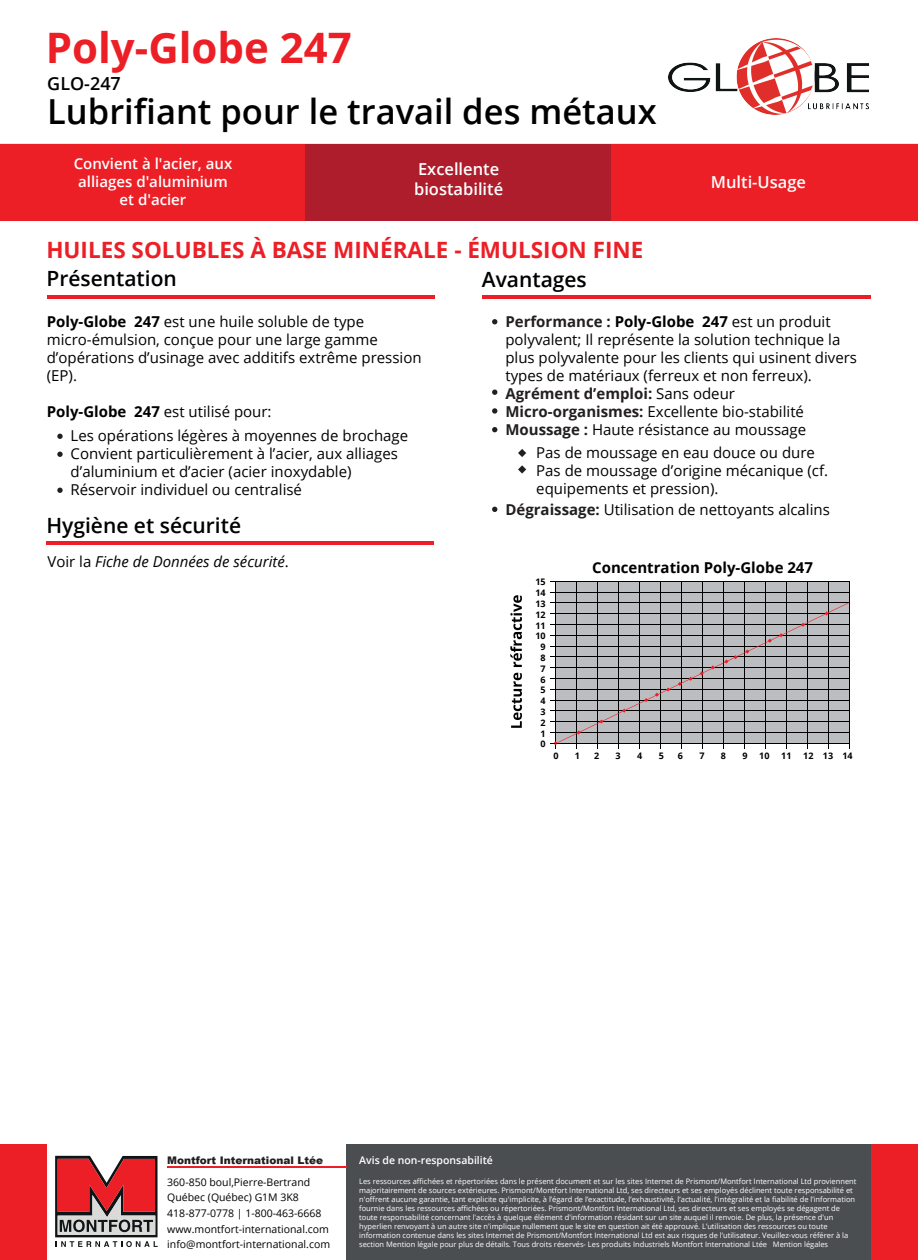
<style>
.page{position:relative;width:918px;height:1260px;background:#fff}
.page>*{position:absolute;margin:0;border:0;box-sizing:border-box;transform-origin:0 0}
.t1{font:700 42px "Open Sans";color:#ec1f26}
.t2{font:600 34.5px "Open Sans";color:#000001}
.t3{font:700 22.5px "Open Sans";color:#ec1f26}
.t4{font:600 21px "Open Sans";color:#000001}
.t5{font:600 18px "Open Sans";color:#000001}
.t6{font:600 16.5px/19.8px "Open Sans";color:#fff}
.t7{font:15px/18px "Open Sans";color:#000001}
.t8{font:600 15px/18px "Open Sans";color:#fff;text-align:center}
.t9{font:italic 15px "Open Sans";color:#000001}
.t10{font:700 15px "Open Sans";color:#000001}
.t11{font:10.5px/15.6px "Open Sans";color:#000001}
.t12{font:900 10.5px "Arial";color:#231f20}
.t13{font:600 10.5px "Open Sans";color:#fff}
.t14{font:700 9px/10.8px "Open Sans";color:#000001;text-align:center}
.t15{font:7.5px/9px "Open Sans";color:#fff}
.s1{font-weight:700}
.s2{font-style:normal}
.s3{font-weight:700;color:#231f20}
</style>
<div class="page">
<img style="left:668px;top:39px;width:201px;height:75px">
<hr style="left:47px;top:295px;width:388px;height:3px;background:#ec1f26">
<hr style="left:482px;top:295px;width:389px;height:3px;background:#ec1f26">
<div style="left:0;top:1144px;width:47px;height:116px;background:#ec1f26"></div>
<svg style="left:55px;top:1156px;width:103px;height:91px;background:#b75e61"></svg>
<div style="left:871px;top:1144px;width:47px;height:116px;background:#ec1f26"></div>
<div style="left:346px;top:1144px;width:525px;height:116px;background:#4b4e50"></div>
<hr style="left:167px;top:1167px;width:179px;height:1px;background:#ec1f26">
<div style="left:0;top:144px;width:306px;height:76px;background:#ec1f26"></div>
<div style="left:306px;top:144px;width:306px;height:76px;background:#ae1d2c"></div>
<div style="left:612px;top:144px;width:306px;height:76px;background:#ec1f26"></div>
<hr style="left:46px;top:542px;width:388px;height:3px;background:#ec1f26">
<svg style="left:492px;top:319px;width:5px;height:5px"></svg>
<svg style="left:492px;top:390px;width:5px;height:5px"></svg>
<svg style="left:492px;top:507px;width:5px;height:5px"></svg>
<svg style="left:492px;top:408px;width:5px;height:6px"></svg>
<svg style="left:492px;top:427px;width:5px;height:5px"></svg>
<svg style="left:57px;top:434px;width:6px;height:5px"></svg>
<svg style="left:57px;top:452px;width:6px;height:5px"></svg>
<svg style="left:57px;top:488px;width:6px;height:5px"></svg>
<svg style="left:518px;top:449px;width:8px;height:8px"></svg>
<svg style="left:518px;top:465px;width:8px;height:9px"></svg>
<div style="left:556px;top:581px;width:293px;height:162px;background:#bcbdc0"></div>
<hr style="left:556px;top:581px;width:1px;height:168px;background:#000001">
<hr style="left:577px;top:581px;width:1px;height:168px;background:#000001">
<hr style="left:597px;top:581px;width:1px;height:168px;background:#000001">
<hr style="left:618px;top:581px;width:1px;height:168px;background:#000001">
<hr style="left:639px;top:581px;width:1px;height:168px;background:#000001">
<hr style="left:660px;top:581px;width:1px;height:168px;background:#000001">
<hr style="left:681px;top:581px;width:1px;height:168px;background:#000001">
<hr style="left:702px;top:581px;width:1px;height:168px;background:#000001">
<hr style="left:723px;top:581px;width:1px;height:168px;background:#000001">
<hr style="left:744px;top:581px;width:1px;height:168px;background:#000001">
<hr style="left:765px;top:581px;width:1px;height:168px;background:#000001">
<hr style="left:786px;top:581px;width:1px;height:168px;background:#000001">
<hr style="left:807px;top:581px;width:1px;height:168px;background:#000001">
<hr style="left:828px;top:581px;width:1px;height:168px;background:#000001">
<hr style="left:849px;top:581px;width:1px;height:168px;background:#000001">
<hr style="left:550px;top:581px;width:299px;height:1px;background:#000001">
<hr style="left:550px;top:592px;width:299px;height:1px;background:#000001">
<hr style="left:550px;top:603px;width:299px;height:1px;background:#000001">
<hr style="left:550px;top:613px;width:299px;height:1px;background:#000001">
<hr style="left:550px;top:624px;width:299px;height:1px;background:#000001">
<hr style="left:550px;top:635px;width:299px;height:1px;background:#000001">
<hr style="left:550px;top:646px;width:299px;height:1px;background:#000001">
<hr style="left:550px;top:657px;width:299px;height:1px;background:#000001">
<hr style="left:550px;top:667px;width:299px;height:1px;background:#000001">
<hr style="left:550px;top:678px;width:299px;height:1px;background:#000001">
<hr style="left:550px;top:700px;width:299px;height:1px;background:#000001">
<hr style="left:550px;top:711px;width:299px;height:1px;background:#000001">
<hr style="left:550px;top:721px;width:299px;height:1px;background:#000001">
<hr style="left:550px;top:732px;width:299px;height:1px;background:#000001">
<hr style="left:550px;top:743px;width:299px;height:1px;background:#000001">
<hr style="left:550px;top:689px;width:299px;height:1px;background:#000001">
<svg style="left:554px;top:602px;width:295px;height:143px"></svg>
<svg style="left:511px;top:673px;width:11px;height:55px"></svg>
<svg style="left:510px;top:595px;width:12px;height:72px"></svg>
<h1 class="t1" style="left:46px;top:19px;width:308px">Poly-Globe 247</h1>
<h3 class="t5" style="left:47px;top:71px;width:75px">GLO-247</h3>
<h2 class="t2" style="left:47px;top:88px;width:611px">Lubrifiant pour le travail des métaux</h2>
<h3 class="t8" style="left:74px;top:154px;width:160px">Convient à l'acier, aux alliages d'aluminium et d'acier</h3>
<h3 class="t3" style="left:46px;top:234px;width:599px">HUILES SOLUBLES À BASE MINÉRALE - ÉMULSION FINE</h3>
<h3 class="t6" style="left:414px;top:159px;width:91px">Excellente biostabilité</h3>
<h3 class="t4" style="left:46px;top:264px;width:132px">Présentation</h3>
<h3 class="t4" style="left:482px;top:265px;width:107px">Avantages</h3>
<h3 class="t6" style="left:711px;top:171px;width:97px">Multi-Usage</h3>
<h3 class="t7" style="left:47px;top:312px;width:376px"><span class="s1">Poly-Globe 247</span> est une huile soluble de type micro-émulsion, conçue pour une large gamme d’opérations d’usinage avec additifs extrême pression (EP).</h3>
<h3 class="t7" style="left:47px;top:402px;width:226px"><span class="s1">Poly-Globe 247</span> est utilisé pour:</h3>
<h3 class="t7" style="left:71px;top:426px;width:339px">Les opérations légères à moyennes de brochage Convient particulièrement à l’acier, aux alliages d’aluminium et d’acier (acier inoxydable)<br>Réservoir individuel ou centralisé</h3>
<h3 class="t4" style="left:46px;top:511px;width:196px">Hygiène et sécurité</h3>
<h3 class="t9" style="left:47px;top:552px;width:243px"><span class="s2">Voir la</span> Fiche de Données de sécurité<span class="s2">.</span></h3>
<p class="t7" style="left:505px;top:312px;width:353px"><span class="s3">Performance :</span> <span class="s1">Poly-Globe 247</span> est un produit polyvalent; Il représente la solution technique la plus polyvalente pour les clients qui usinent divers types de matériaux (ferreux et non ferreux).<br><span class="s3">Agrément d’emploi:</span> Sans odeur <span class="s3">Micro-organismes:</span> Excellente bio-stabilité <span class="s3">Moussage :</span> Haute résistance au moussage</p>
<h3 class="t7" style="left:536px;top:443px;width:293px">Pas de moussage en eau douce ou dure<br>Pas de moussage d’origine mécanique (cf. equipements et pression).</h3>
<h3 class="t7" style="left:505px;top:500px;width:326px"><span class="s3">Dégraissage:</span> Utilisation de nettoyants alcalins</h3>
<p class="t14" style="left:535px;top:577px;width:12px">15<br>14<br>13<br>12<br>11<br>10<br>9<br>8<br>7<br>6<br>5<br>4<br>3<br>2<br>1<br>0</p>
<h3 class="t10" style="left:592px;top:557px;width:222px">Concentration Poly-Globe 247</h3>
<p class="t14" style="left:553px;top:750px;width:7px">0</p>
<p class="t14" style="left:575px;top:750px;width:7px">1</p>
<p class="t14" style="left:594px;top:750px;width:7px">2</p>
<p class="t14" style="left:616px;top:750px;width:7px">3</p>
<p class="t14" style="left:637px;top:750px;width:7px">4</p>
<p class="t14" style="left:659px;top:750px;width:7px">5</p>
<p class="t14" style="left:678px;top:750px;width:7px">6</p>
<p class="t14" style="left:699px;top:750px;width:7px">7</p>
<p class="t14" style="left:721px;top:750px;width:7px">8</p>
<p class="t14" style="left:742px;top:750px;width:7px">9</p>
<p class="t14" style="left:759px;top:750px;width:12px">10</p>
<p class="t14" style="left:781px;top:750px;width:12px">11</p>
<p class="t14" style="left:803px;top:750px;width:51px">12 13 14</p>
<h3 class="t12" style="left:167px;top:1152px;width:157px">Montfort International Ltée</h3>
<h3 class="t13" style="left:359px;top:1153px;width:135px">Avis de non-responsabilité</h3>
<h3 class="t11" style="left:167px;top:1174px;width:144px">360-850 boul,Pierre-Bertrand</h3>
<h3 class="t11" style="left:167px;top:1221px;width:164px">www.montfort-international.com info@montfort-international.com</h3>
<p class="t15" style="left:359px;top:1176px;width:499px">Les ressources affichées et répertoriées dans le présent document et sur les sites Internet de Prismont/Montfort International Ltd proviennent majoritairement de sources extérieures. Prismont/Montfort International Ltd, ses directeurs et ses employés déclinent toute responsabilité et n'offrent aucune garantie, tant explicite qu'implicite, à l’égard de l’exactitude, l’exhaustivité, l’actualité, l'intégralité et la fiabilité de l’information fournie dans les ressources affichées ou répertoriées. Prismont/Montfort International Ltd, ses directeurs et ses employés se dégagent de toute responsabilité concernant l'accès à quelque élément d'information résidant sur un site auquel il renvoie. De plus, la présence d'un hyperlien renvoyant à un autre site n'implique nullement que le site en question ait été approuvé. L’utilisation des ressources ou toute information contenue dans les sites Internet de Prismont/Montfort International Ltd est aux risques de l’utilisateur. Veuillez-vous référer à la section Mention légale pour plus de détails. Tous droits réservés- Les produits Industriels Montfort International Ltée Mention légales</p>
<h3 class="t11" style="left:167px;top:1190px;width:156px">Québec (Québec) G1M 3K8<br>418-877-0778 | 1-800-463-6668</h3>
</div>
